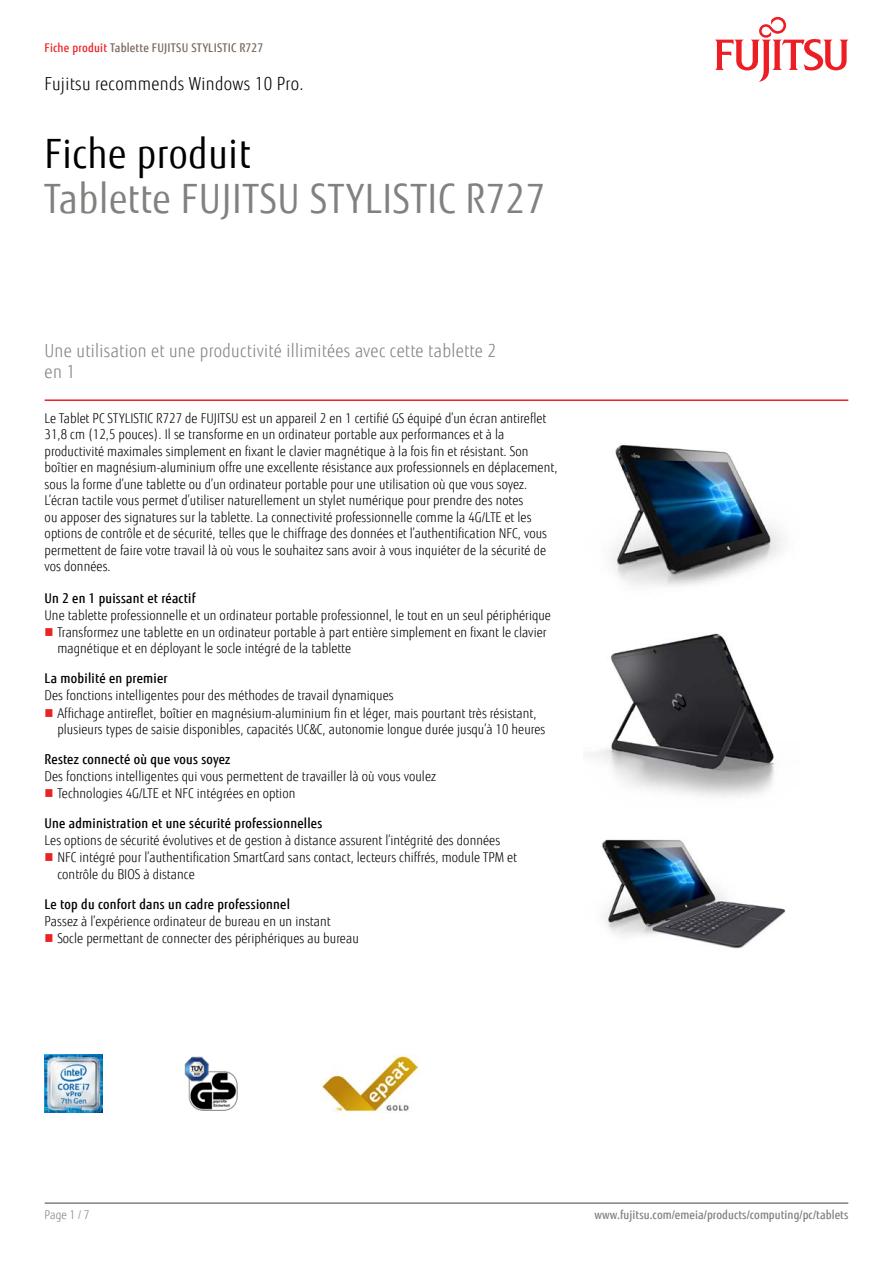
<style>
.page{position:relative;width:893px;height:1263px;background:#fff}
.page>*{position:absolute;margin:0;border:0;box-sizing:border-box;transform-origin:0 0}
.t1{font:40.5px "Fujitsu Sans";letter-spacing:.02em;color:#818280;scale:.9 1}
.t2{font:40.5px "Fujitsu Sans";letter-spacing:.02em;color:#000;scale:.9 1}
.t3{font:300 18px/21px "Fujitsu Sans";letter-spacing:.02em;color:#818280;scale:.9 1}
.t4{font:300 18px "Fujitsu Sans";letter-spacing:.02em;color:#000;scale:.9 1}
.t5{font:300 13.5px/16.5px "Fujitsu Sans";letter-spacing:.005em;color:#000;scale:.9 1}
.t6{font:500 13.5px "Fujitsu Sans";letter-spacing:.02em;color:#000;scale:.9 1}
.t7{font:500 12px "Fujitsu Sans";letter-spacing:.005em;color:#818280;scale:.9 1}
.t8{font:500 12px "Fujitsu Sans";letter-spacing:.02em;color:#79695e;scale:.9 1}
.t9{font:300 12px "Fujitsu Sans";color:#818280;scale:.9 1}
.s1{color:#e92425}
</style>
<div class="page">
<hr style="left:45px;top:1202px;width:803px;height:2px;background:#818280">
<hr style="left:45px;top:399px;width:803px;height:2px;background:#ed1d24">
<svg style="left:715px;top:17px;width:133px;height:65px"></svg>
<img style="left:611px;top:445px;width:173px;height:141px">
<img style="left:590px;top:633px;width:185px;height:164px">
<img style="left:602px;top:839px;width:184px;height:110px">
<img style="left:45px;top:1055px;width:57px;height:57px">
<img style="left:184px;top:1056px;width:54px;height:55px">
<img style="left:320px;top:1055px;width:99px;height:57px">
<p class="t8" style="left:45px;top:40px;width:244px"><span class="s1">Fiche produit</span> Tablette FUJITSU STYLISTIC R727</p>
<h2 class="t4" style="left:45px;top:73px;width:289px">Fujitsu recommends Windows 10 Pro.</h2>
<h1 class="t2" style="left:45px;top:130px;width:230px">Fiche produit</h1>
<h1 class="t1" style="left:45px;top:175px;width:558px">Tablette FUJITSU STYLISTIC R727</h1>
<h2 class="t3" style="left:45px;top:340px;width:503px">Une utilisation et une productivité illimitées avec cette tablette 2 en 1</h2>
<p class="t5" style="left:45px;top:410px;width:571px">Le Tablet PC STYLISTIC R727 de FUJITSU est un appareil 2 en 1 certifié GS équipé d’un écran antireflet 31,8 cm (12,5 pouces). Il se transforme en un ordinateur portable aux performances et à la productivité maximales simplement en fixant le clavier magnétique à la fois fin et résistant. Son boîtier en magnésium-aluminium offre une excellente résistance aux professionnels en déplacement, sous la forme d’une tablette ou d’un ordinateur portable pour une utilisation où que vous soyez.<br>L’écran tactile vous permet d’utiliser naturellement un stylet numérique pour prendre des notes<br>ou apposer des signatures sur la tablette. La connectivité professionnelle comme la 4G/LTE et les options de contrôle et de sécurité, telles que le chiffrage des données et l’authentification NFC, vous permettent de faire votre travail là où vous le souhaitez sans avoir à vous inquiéter de la sécurité de vos données.</p>
<p class="t6" style="left:45px;top:589px;width:169px">Un 2 en 1 puissant et réactif</p>
<p class="t5" style="left:57px;top:607px;width:550px;text-indent:-13px">Une tablette professionnelle et un ordinateur portable professionnel, le tout en un seul périphérique<br>Transformez une tablette en un ordinateur portable à part entière simplement en fixant le clavier magnétique et en déployant le socle intégré de la tablette</p>
<p class="t6" style="left:45px;top:670px;width:138px">La mobilité en premier</p>
<p class="t5" style="left:57px;top:687px;width:544px;text-indent:-13px">Des fonctions intelligentes pour des méthodes de travail dynamiques<br>Affichage antireflet, boîtier en magnésium-aluminium fin et léger, mais pourtant très résistant, plusieurs types de saisie disponibles, capacités UC&amp;C, autonomie longue durée jusqu’à 10 heures</p>
<p class="t6" style="left:45px;top:751px;width:208px">Restez connecté où que vous soyez</p>
<p class="t5" style="left:57px;top:768px;width:422px;line-height:17.1px;text-indent:-13px">Des fonctions intelligentes qui vous permettent de travailler là où vous voulez<br>Technologies 4G/LTE et NFC intégrées en option</p>
<p class="t6" style="left:45px;top:815px;width:310px">Une administration et une sécurité professionnelles</p>
<p class="t5" style="left:57px;top:832px;width:512px;text-indent:-13px">Les options de sécurité évolutives et de gestion à distance assurent l’intégrité des données<br>NFC intégré pour l’authentification SmartCard sans contact, lecteurs chiffrés, module TPM et contrôle du BIOS à distance</p>
<p class="t6" style="left:45px;top:895px;width:274px">Le top du confort dans un cadre professionnel</p>
<p class="t5" style="left:57px;top:912px;width:336px;line-height:17.1px;text-indent:-13px">Passez à l’expérience ordinateur de bureau en un instant<br>Socle permettant de connecter des périphériques au bureau</p>
<p class="t9" style="left:45px;top:1208px;width:51px">Page 1 / 7</p>
<p class="t7" style="left:595px;top:1208px;width:283px">www.fujitsu.com/emeia/products/computing/pc/tablets</p>
</div>
